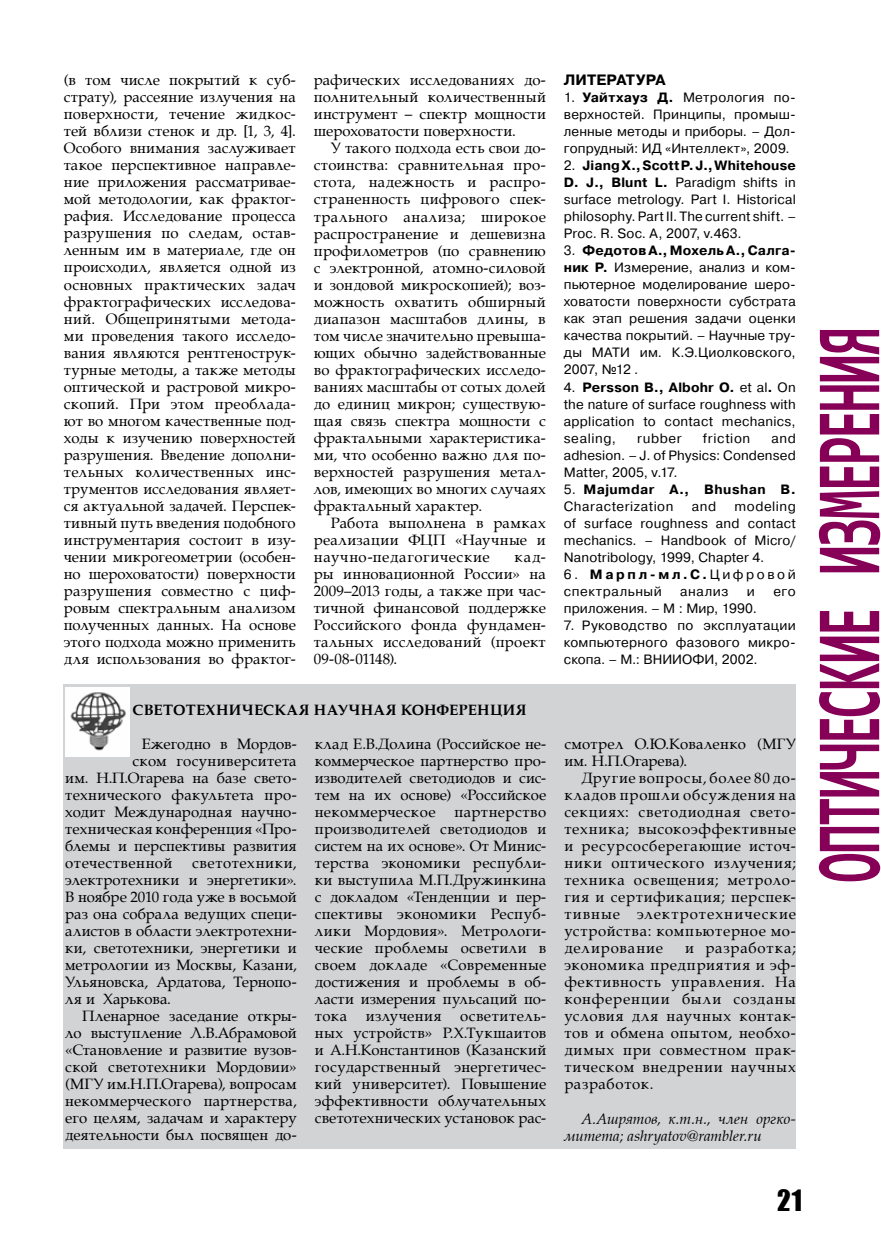
<style>
.page{position:relative;width:881px;height:1234px;background:#fff}
.page>*{position:absolute;margin:0;border:0;box-sizing:border-box;transform-origin:0 0}
.t1{font:700 92.85px "Consolas";letter-spacing:-.035em;color:#870057;scale:.57 1}
.t2{font:27px "Impact";color:#000}
.t3{font:15px/17px "AG Palatial";letter-spacing:.015em;color:#000;text-align:justify}
.t4{font:italic 15px/17px "AG Palatial";color:#000}
.t5{font:700 15px "AG Palatial";letter-spacing:.02em;color:#000}
.t6{font:15px "AG Palatial";letter-spacing:-.005em;color:#000}
.t7{font:15px "AG Palatial";letter-spacing:.035em;color:#000}
.t8{font:700 15px "Pragmatica C";letter-spacing:.005em;color:#000}
.t9{font:13.5px/17px "Pragmatica C";letter-spacing:.015em;color:#000;text-align:justify}
.t10{font:700 13.5px/17px "Pragmatica C";letter-spacing:.035em;color:#000}
.t11{font:13.5px/17px "Pragmatica C";letter-spacing:.04em;color:#000}
.t12{font:13.5px "Pragmatica C";letter-spacing:.045em;color:#000}
.s1{font-weight:700}
.s2{font-weight:400}
</style>
<div class="page">
<div style="left:63px;top:683px;width:731px;height:464px;background:#d1d3d4"></div>
<img style="left:65px;top:687px;width:64px;height:69px">
<p class="t3" style="left:64px;top:72px;width:233px">(в том числе покрытий к суб&shy;страту), рассеяние излучения на поверхности, течение жидкос&shy;тей вблизи стенок и др. [1, 3, 4].<br>Особого внимания заслуживает такое перспективное направле&shy;ние приложения рассматривае&shy;мой методологии, как фрактог&shy;рафия. Исследование процесса разрушения по следам, остав&shy;ленным им в материале, где он происходил, является одной из основных практических задач фрактографических исследова&shy;ний. Общепринятыми метода&shy;ми проведения такого исследо&shy;вания являются рентгенострук&shy;турные методы, а также методы оптической и растровой микро&shy;скопий. При этом преоблада&shy;ют во многом качественные под&shy;ходы к изучению поверхностей разрушения. Введение дополни&shy;тельных количественных инс&shy;трументов исследования являет&shy;ся актуальной задачей. Перспек&shy;тивный путь введения подобного инструментария состоит в изу&shy;чении микрогеометрии (особен&shy;но шероховатости) поверхности разрушения совместно с циф&shy;ровым спектральным анализом полученных данных. На основе этого подхода можно применить для использования во фрактог-</p>
<p class="t3" style="left:314px;top:72px;width:233px">рафических исследованиях до&shy;полнительный количественный инструмент – спектр мощности шероховатости поверхности.</p>
<p class="t3" style="left:314px;top:140px;width:233px;text-indent:17px">У такого подхода есть свои до&shy;стоинства: сравнительная про&shy;стота, надежность и распро&shy;страненность цифрового спек&shy;трального анализа; широкое распространение и дешевизна профилометров (по сравнению с электронной, атомно-силовой и зондовой микроскопией); воз&shy;можность охватить обширный диапазон масштабов длины, в том числе значительно превыша&shy;ющих обычно задействованные во фрактографических исследо&shy;ваниях масштабы от сотых долей до единиц микрон; существую&shy;щая связь спектра мощности с фрактальными характеристика&shy;ми, что особенно важно для по&shy;верхностей разрушения метал&shy;лов, имеющих во многих случаях фрактальный характер.</p>
<p class="t3" style="left:314px;top:514px;width:233px;text-indent:17px">Работа выполнена в рамках реализации ФЦП «Научные и научно-педагогические</p>
<p class="t3" style="left:314px;top:548px;width:233px;text-indent:201px">кад&shy;ры инновационной России» на 2009–2013 годы, а также при час&shy;тичной финансовой поддержке Российского фонда фундамен&shy;тальных исследований (проект 09-08-01148).</p>
<p class="t5" style="left:132px;top:701px;width:23px">СВЕТОТЕХНИ</p>
<p class="t5" style="left:242px;top:701px;width:45px">ЧЕСКАЯ</p>
<p class="t5" style="left:314px;top:701px;width:60px">НАУЧНАЯ</p>
<p class="t5" style="left:400px;top:701px;width:13px">КОН</p>
<p class="t5" style="left:436px;top:701px;width:24px">ФЕРЕН</p>
<p class="t5" style="left:490px;top:701px;width:26px">ЦИЯ</p>
<p class="t6" style="left:142px;top:735px;width:156px">Ежегодно в Мордов-</p>
<p class="t3" style="left:132px;top:752px;width:166px">ском госуниверситета</p>
<p class="t3" style="left:65px;top:769px;width:233px">им. Н.П.Огарева на базе свето-</p>
<p class="t3" style="left:65px;top:786px;width:233px">технического факультета про-</p>
<p class="t3" style="left:65px;top:803px;width:233px">ходит Международная научно-</p>
<p class="t3" style="left:65px;top:820px;width:233px">техническая конференция «Про-</p>
<p class="t3" style="left:65px;top:837px;width:233px">блемы и перспективы развития</p>
<p class="t7" style="left:65px;top:854px;width:108px">отечественной</p>
<p class="t3" style="left:65px;top:854px;width:233px;text-indent:127px">светотехники, электротехники и энергетики».<br>В ноябре 2010 года уже в восьмой раз она собрала ведущих специ&shy;алистов в области электротехни&shy;ки, светотехники, энергетики и метрологии из Москвы, Казани, Ульяновска, Ардатова, Тернопо&shy;ля и Харькова.</p>
<p class="t3" style="left:65px;top:1007px;width:233px;text-indent:17px">Пленарное заседание откры&shy;ло выступление Л.В.Абрамовой «Становление и развитие вузов&shy;ской светотехники Мордовии» (МГУ им.Н.П.Огарева), вопросам некоммерческого партнерства, его целям, задачам и характеру деятельности был посвящен до-</p>
<p class="t3" style="left:315px;top:735px;width:233px">клад Е.В.Долина (Российское не&shy;коммерческое партнерство про&shy;изводителей светодиодов и сис&shy;тем на их основе) «Российское некоммерческое</p>
<p class="t3" style="left:315px;top:803px;width:233px;text-indent:140px">партнерство производителей светодиодов и систем на их основе». От Минис&shy;терства экономики республи&shy;ки выступила М.П.Дружинкина с докладом «Тенденции и пер&shy;спективы экономики Респуб&shy;лики Мордовия». Метрологи&shy;ческие проблемы осветили в своем докладе «Современные достижения и проблемы в об&shy;ласти измерения пульсаций по&shy;тока излучения осветитель&shy;ных устройств» Р.Х.Тукшаитов и А.Н.Константинов (Казанский государственный энергетичес&shy;кий университет). Повышение эффективности облучательных светотехнических установок рас-</p>
<p class="t8" style="left:563px;top:72px;width:103px">ЛИТЕРАТУРА</p>
<p class="t9" style="left:563px;top:89px;width:233px">1. <span class="s1">Уайтхауз Д.</span> Метрология по&shy;верхностей. Принципы, промыш&shy;ленные методы и приборы. – Дол&shy;гопрудный: ИД «Интеллект», 2009.</p>
<p class="t9" style="left:563px;top:157px;width:233px">2. <span class="s1">Jiang X., Scott P. J., Whitehouse D. J., Blunt L.</span> Paradigm shifts in surface metrology. Part I. Historical philosophy.PartII. The current shift. – Proc. R. Soc. A, 2007, v.463.</p>
<p class="t9" style="left:563px;top:242px;width:233px">3. <span class="s1">Федотов А., Мохель А., Салга&shy;ник Р.</span> Измерение, анализ и ком&shy;пьютерное моделирование шеро&shy;ховатости поверхности субстрата как этап решения задачи оценки качества покрытий. – Научные тру&shy;ды МАТИ им. К.Э.Циолковского, 2007, №12 .</p>
<p class="t9" style="left:563px;top:378px;width:233px">4. <span class="s1">Persson B., Albohr O.</span> et al<span class="s1">.</span> On the nature of surface roughness with application to contact mechanics, sealing,</p>
<p class="t9" style="left:637px;top:429px;width:46px">rubber</p>
<p class="t12" style="left:702px;top:430px;width:49px">friction</p>
<p class="t9" style="left:563px;top:429px;width:233px;text-indent:207px">and adhesion. – J. of Physics: Condensed Matter, 2005, v.17.</p>
<p class="t10" style="left:563px;top:480px;width:233px"><span class="s2">5.</span> Majumdar A., Bhushan B.<br><span class="s2">Characterization</span></p>
<p class="t9" style="left:563px;top:497px;width:233px;text-indent:171px">modeling of surface roughness and contact mechanics. – Handbook of Micro/ Nanotribology, 1999, Chapter 4.</p>
<p class="t11" style="left:563px;top:565px;width:233px">6. <span class="s1">Марпл-мл.С.</span>Цифровой спектральный</p>
<p class="t9" style="left:691px;top:497px;width:26px">and</p>
<p class="t9" style="left:680px;top:582px;width:50px">анализ</p>
<p class="t9" style="left:746px;top:582px;width:10px">и</p>
<p class="t9" style="left:773px;top:582px;width:24px">его</p>
<p class="t9" style="left:563px;top:599px;width:195px">приложения. – М : Мир, 1990.</p>
<p class="t9" style="left:563px;top:616px;width:233px">7. Руководство по эксплуатации компьютерного фазового микро&shy;скопа. – М.: ВНИИОФИ, 2002.</p>
<p class="t3" style="left:564px;top:735px;width:233px">смотрел О.Ю.Коваленко (МГУ им. Н.П.Огарева).</p>
<p class="t3" style="left:564px;top:769px;width:233px;text-indent:17px">Другие вопросы, более 80 до&shy;кладов прошли обсуждения на секциях: светодиодная свето&shy;техника; высокоэффективные и ресурсосберегающие источ&shy;ники оптического излучения; техника освещения; метроло&shy;гия и сертификация; перспек&shy;тивные электротехнические устройства: компьютерное мо&shy;делирование</p>
<p class="t3" style="left:564px;top:939px;width:233px;text-indent:121px">и разработка; экономика предприятия и эф&shy;фективность управления. На конференции были созданы условия для научных контак&shy;тов и обмена опытом, необхо&shy;димых при совместном прак&shy;тическом внедрении научных разработок.</p>
<p class="t4" style="left:564px;top:1109px;width:233px;text-indent:17px">А.Ашрятов, к.т.н., член оргко&shy;митета; ashryatov@rambler.ru</p>
<h1 class="t1" style="left:790px;top:882px;width:975px;rotate:-90deg">оптические измерения</h1>
<h2 class="t2" style="left:776px;top:1178px;width:27px">21</h2>
</div>
